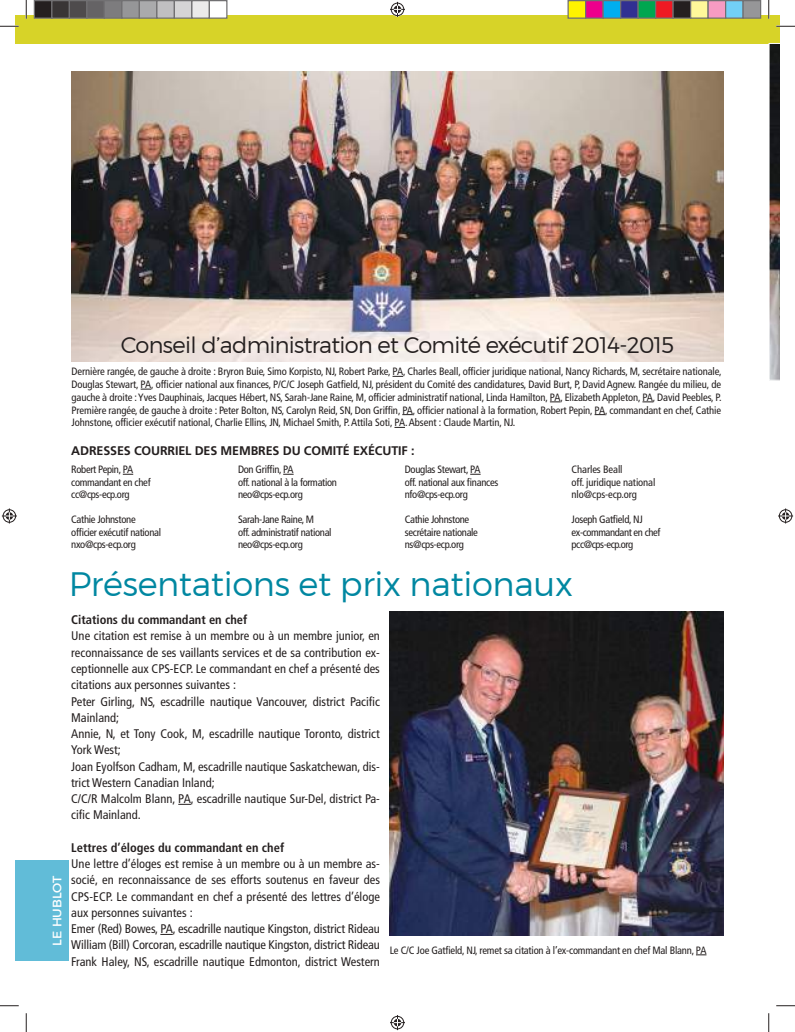
<style>
.page{position:relative;width:795px;height:1032px;background:#fff}
.page>*{position:absolute;margin:0;border:0;box-sizing:border-box;transform-origin:0 0}
.t1{font:300 33.75px "Montserrat";letter-spacing:-.01em;color:#0087a1}
.t2{font:300 22.5px "Montserrat";letter-spacing:-.03em;color:#241f1f}
.t3{font:condensed 12.5px/16.2px "Frutiger";color:#241f1f}
.t4{font:700 condensed 12.5px "Frutiger";color:#241f1f}
.t5{font:700 12.5px "Frutiger";letter-spacing:-.01em;color:#241f1f}
.t6{font:12.5px "Montserrat";color:#fff}
.t7{font:condensed 10.62px/12.5px "Frutiger";letter-spacing:-.03em;color:#241f1f}
.t8{font:condensed 10.62px/12.5px "Frutiger";letter-spacing:-.01em;color:#241f1f}
</style>
<div class="page">
<div style="left:15px;top:15px;width:754px;height:28px;background:#d7d328"></div>
<div style="left:769px;top:15px;width:11px;height:28px;background:#d7d328"></div>
<div style="left:15px;top:859px;width:54px;height:101px;background:#61bcd8"></div>
<img style="left:390px;top:611px;width:334px;height:324px">
<img style="left:71px;top:71px;width:652px;height:290px">
<svg style="left:178px;top:803px;width:13px;height:1px"></svg>
<svg style="left:161px;top:933px;width:12px;height:1px"></svg>
<svg style="left:769px;top:44px;width:11px;height:336px;background:#605b5a"></svg>
<svg style="left:0;top:25px;width:19px;height:2px"></svg>
<svg style="left:776px;top:25px;width:19px;height:2px"></svg>
<svg style="left:0;top:1005px;width:19px;height:1px"></svg>
<svg style="left:776px;top:1005px;width:19px;height:1px"></svg>
<svg style="left:25px;top:0;width:2px;height:19px"></svg>
<svg style="left:25px;top:1013px;width:2px;height:18px"></svg>
<svg style="left:768px;top:0;width:2px;height:19px"></svg>
<svg style="left:768px;top:1013px;width:2px;height:18px"></svg>
<svg style="left:390px;top:2px;width:15px;height:15px"></svg>
<svg style="left:390px;top:1015px;width:15px;height:14px"></svg>
<svg style="left:2px;top:508px;width:15px;height:15px"></svg>
<svg style="left:778px;top:508px;width:15px;height:15px"></svg>
<div style="left:34px;top:1px;width:18px;height:17px;background:#241f1f"></div>
<div style="left:34px;top:0;width:18px;height:19px;border:1px solid #717072"></div>
<div style="left:52px;top:1px;width:17px;height:17px;background:#393535"></div>
<div style="left:51px;top:0;width:19px;height:19px;border:1px solid #717072"></div>
<div style="left:69px;top:1px;width:18px;height:17px;background:#4e4b4c"></div>
<div style="left:69px;top:0;width:19px;height:19px;border:1px solid #717072"></div>
<div style="left:87px;top:1px;width:17px;height:17px;background:#656365"></div>
<div style="left:86px;top:0;width:19px;height:19px;border:1px solid #717072"></div>
<div style="left:104px;top:1px;width:18px;height:17px;background:#7d7c7e"></div>
<div style="left:104px;top:0;width:18px;height:19px;border:1px solid #717072"></div>
<div style="left:122px;top:1px;width:17px;height:17px;background:#969698"></div>
<div style="left:121px;top:0;width:19px;height:19px;border:1px solid #717072"></div>
<div style="left:139px;top:1px;width:18px;height:17px;background:#aaaaac"></div>
<div style="left:139px;top:0;width:19px;height:19px;border:1px solid #717072"></div>
<div style="left:157px;top:1px;width:17px;height:17px;background:#c0bfc1"></div>
<div style="left:156px;top:0;width:19px;height:19px;border:1px solid #717072"></div>
<div style="left:174px;top:1px;width:18px;height:17px;background:#d5d4d5"></div>
<div style="left:174px;top:0;width:18px;height:19px;border:1px solid #717072"></div>
<div style="left:192px;top:1px;width:17px;height:17px;background:#ebeaea"></div>
<div style="left:191px;top:0;width:19px;height:19px;border:1px solid #717072"></div>
<div style="left:209px;top:1px;width:18px;height:17px;background:#fff"></div>
<div style="left:209px;top:0;width:19px;height:19px;border:1px solid #717072"></div>
<div style="left:568px;top:1px;width:18px;height:17px;background:#fff300"></div>
<div style="left:568px;top:0;width:18px;height:19px;border:1px solid #717072"></div>
<div style="left:586px;top:1px;width:17px;height:17px;background:#ee008c"></div>
<div style="left:585px;top:0;width:19px;height:19px;border:1px solid #717072"></div>
<div style="left:603px;top:1px;width:18px;height:17px;background:#00aeef"></div>
<div style="left:602px;top:0;width:19px;height:19px;border:1px solid #717072"></div>
<div style="left:621px;top:1px;width:17px;height:17px;background:#313092"></div>
<div style="left:620px;top:0;width:19px;height:19px;border:1px solid #717072"></div>
<div style="left:638px;top:1px;width:18px;height:17px;background:#00a650"></div>
<div style="left:638px;top:0;width:18px;height:19px;border:1px solid #717072"></div>
<div style="left:656px;top:1px;width:17px;height:17px;background:#ef1923"></div>
<div style="left:655px;top:0;width:19px;height:19px;border:1px solid #717072"></div>
<div style="left:673px;top:1px;width:18px;height:17px;background:#241f1f"></div>
<div style="left:672px;top:0;width:19px;height:19px;border:1px solid #717072"></div>
<div style="left:691px;top:1px;width:17px;height:17px;background:#fff89a"></div>
<div style="left:690px;top:0;width:19px;height:19px;border:1px solid #717072"></div>
<div style="left:708px;top:1px;width:18px;height:17px;background:#f69bc2"></div>
<div style="left:708px;top:0;width:18px;height:19px;border:1px solid #717072"></div>
<div style="left:726px;top:1px;width:17px;height:17px;background:#72d0f6"></div>
<div style="left:725px;top:0;width:19px;height:19px;border:1px solid #717072"></div>
<div style="left:743px;top:1px;width:18px;height:17px;background:#969698"></div>
<div style="left:742px;top:0;width:19px;height:19px;border:1px solid #717072"></div>
<p class="t6" style="left:50px;top:945px;width:72px;rotate:-90deg">LE HUBLOT</p>
<h2 class="t2" style="left:121px;top:331px;width:555px">Conseil d’administration et Comité exécutif 2014-2015</h2>
<p class="t7" style="left:72px;top:365px;width:652px;text-align:justify">Dernière rangée, de gauche à droite : Bryron Buie, Simo Korpisto, NJ, Robert Parke, PA, Charles Beall, officier juridique national, Nancy Richards, M, secrétaire nationale, Douglas Stewart, PA, officier national aux finances, P/C/C Joseph Gatfield, NJ, président du Comité des candidatures, David Burt, P, David Agnew. Rangée du milieu, de gauche à droite : Yves Dauphinais, Jacques Hébert, NS, Sarah-Jane Raine, M, officier administratif national, Linda Hamilton, PA, Elizabeth Appleton, PA, David Peebles, P.<br>Première rangée, de gauche à droite : Peter Bolton, NS, Carolyn Reid, SN, Don Griffin, PA, officier national à la formation, Robert Pepin, PA, commandant en chef, Cathie Johnstone, officier exécutif national, Charlie Ellins, JN, Michael Smith, P. Attila Soti, PA. Absent : Claude Martin, NJ.</p>
<p class="t5" style="left:71px;top:443px;width:345px">ADRESSES COURRIEL DES MEMBRES DU COMITÉ EXÉCUTIF :</p>
<p class="t7" style="left:71px;top:463px;width:81px">Robert Pepin, PA commandant en chef cc@cps-ecp.org</p>
<p class="t7" style="left:71px;top:513px;width:91px">Cathie Johnstone officier exécutif national nxo@cps-ecp.org</p>
<p class="t7" style="left:238px;top:463px;width:101px">Don Griffin, PA<br>off. national à la formation neo@cps-ecp.org</p>
<p class="t7" style="left:238px;top:513px;width:95px">Sarah-Jane Raine, M<br>off. administratif national neo@cps-ecp.org</p>
<p class="t7" style="left:405px;top:463px;width:95px">Douglas Stewart, PA<br>off. national aux finances nfo@cps-ecp.org</p>
<p class="t7" style="left:405px;top:513px;width:75px">Cathie Johnstone secrétaire nationale ns@cps-ecp.org</p>
<p class="t8" style="left:572px;top:463px;width:85px">Charles Beall<br>off. juridique national nlo@cps-ecp.org</p>
<p class="t7" style="left:572px;top:513px;width:90px">Joseph Gatfield, NJ ex-commandant en chef pcc@cps-ecp.org</p>
<h1 class="t1" style="left:69px;top:563px;width:506px">Présentations et prix nationaux</h1>
<p class="t4" style="left:71px;top:612px;width:178px">Citations du commandant en chef</p>
<p class="t3" style="left:71px;top:628px;width:310px">Une citation est remise à un membre ou à un membre junior, en reconnaissance de ses vaillants services et de sa contribution ex&shy;ceptionnelle aux CPS-ECP. Le commandant en chef a présenté des citations aux personnes suivantes :<br>Peter Girling, NS, escadrille nautique Vancouver, district Pacific Mainland;<br>Annie, N, et Tony Cook, M, escadrille nautique Toronto, district York West;<br>Joan Eyolfson Cadham, M, escadrille nautique Saskatchewan, dis&shy;trict Western Canadian Inland;<br>C/C/R Malcolm Blann, PA, escadrille nautique Sur-Del, district Pa&shy;cific Mainland.</p>
<p class="t4" style="left:71px;top:840px;width:214px">Lettres d’éloges du commandant en chef</p>
<p class="t3" style="left:71px;top:855px;width:310px">Une lettre d’éloges est remise à un membre ou à un membre as&shy;socié, en reconnaissance de ses efforts soutenus en faveur des CPS-ECP. Le commandant en chef a présenté des lettres d’éloge aux personnes suivantes :<br>Emer (Red) Bowes, PA, escadrille nautique Kingston, district Rideau William (Bill) Corcoran, escadrille nautique Kingston, district Rideau Frank Haley, NS, escadrille nautique Edmonton, district Western</p>
<p class="t7" style="left:390px;top:943px;width:318px">Le C/C Joe Gatfield, NJ, remet sa citation à l’ex-commandant en chef Mal Blann, PA</p>
</div>
